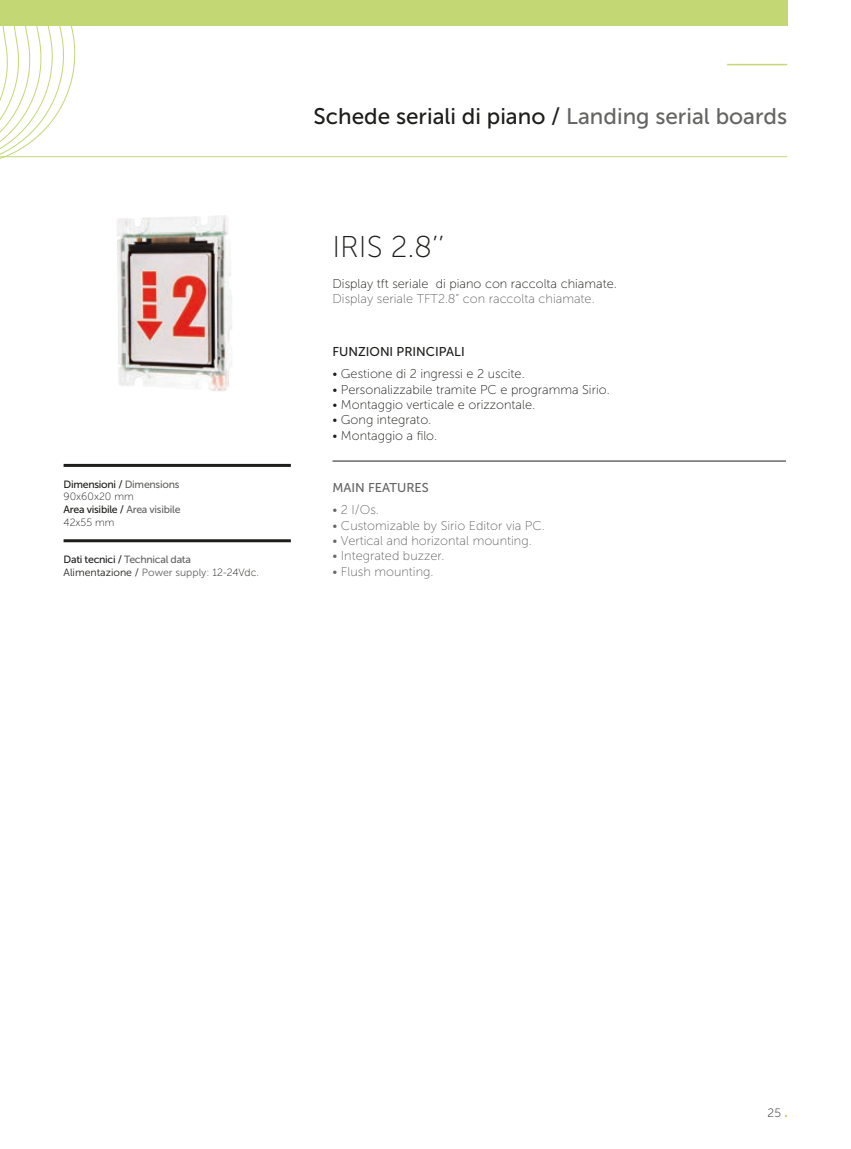
<style>
.page{position:relative;width:851px;height:1149px;background:#fff}
.page>*{position:absolute;margin:0;border:0;box-sizing:border-box;transform-origin:0 0}
.t1{font:30px "Museo Sans 100";color:#1d1d1b}
.t2{font:22.5px "Museo Sans 500";color:#1d1d1b}
.t3{font:12.75px "Museo Sans 100";color:#1d1d1b}
.t4{font:12.75px "Museo Sans 100";color:#646463}
.t5{font:12.75px "Museo Sans 500";color:#1d1d1b}
.t6{font:12.75px "Museo Sans 500";color:#646463}
.t7{font:12px "Museo Sans 100";color:#1d1d1b}
.t8{font:10.5px "Museo Sans 500";letter-spacing:-.025em;color:#1d1d1b}
.t9{font:10.5px "Museo Sans 300";color:#1d1d1b}
.t10{font:10.5px "Museo Sans 500";letter-spacing:-.025em;color:#646463}
.t11{font:10.5px "Museo Sans 100";color:#1d1d1b}
.s1{color:#646463}
.s2{color:#1d1d1b}
.s3{font-family:"Museo Sans 100"}
</style>
<div class="page">
<svg style="left:0;top:26px;width:81px;height:133px"></svg>
<hr style="left:727px;top:64px;width:60px;height:1px;background:#c3d774">
<hr style="left:0;top:156px;width:787px;height:1px;background:#c3d774">
<div style="left:0;top:0;width:787px;height:26px;background:#c3d774"></div>
<hr style="left:64px;top:464px;width:227px;height:3px;background:#1d1d1b">
<hr style="left:64px;top:539px;width:227px;height:3px;background:#1d1d1b">
<hr style="left:332px;top:460px;width:453px;height:1px;background:#1d1d1b">
<img style="left:117px;top:215px;width:115px;height:176px">
<p class="t8" style="left:64px;top:478px;width:117px">Dimensioni / <span class="s1">Dimensions</span></p>
<p class="t11" style="left:64px;top:491px;width:72px">90x60x20 mm</p>
<p class="t8" style="left:64px;top:503px;width:118px">Area visibile / <span class="s1">Area visibile</span></p>
<p class="t11" style="left:64px;top:516px;width:52px">42x55 mm</p>
<p class="t10" style="left:64px;top:553px;width:129px"><span class="s2">Dati tecnici /</span> Technical data</p>
<p class="t9" style="left:64px;top:566px;width:197px">Alimentazione / <span class="s1">Power supply</span><span class="s3">: 12-24Vdc.</span></p>
<h2 class="t2" style="left:313px;top:104px;width:475px">Schede seriali di piano / <span class="s1">Landing serial boards</span></h2>
<h1 class="t1" style="left:332px;top:231px;width:113px">IRIS 2.8’’</h1>
<p class="t3" style="left:332px;top:277px;width:286px">Display tft seriale di piano con raccolta chiamate.</p>
<p class="t4" style="left:332px;top:292px;width:264px">Display seriale TFT2.8” con raccolta chiamate.</p>
<p class="t5" style="left:332px;top:344px;width:134px">FUNZIONI PRINCIPALI</p>
<p class="t3" style="left:332px;top:367px;width:194px">• Gestione di 2 ingressi e 2 uscite.</p>
<p class="t3" style="left:332px;top:382px;width:279px">• Personalizzabile tramite PC e programma Sirio.</p>
<p class="t3" style="left:332px;top:398px;width:204px">• Montaggio verticale e orizzontale.</p>
<p class="t3" style="left:332px;top:413px;width:100px">• Gong integrato.</p>
<p class="t3" style="left:332px;top:428px;width:106px">• Montaggio a filo.</p>
<p class="t6" style="left:332px;top:480px;width:98px">MAIN FEATURES</p>
<p class="t4" style="left:332px;top:503px;width:48px">• 2 I/Os.</p>
<p class="t4" style="left:332px;top:518px;width:214px">• Customizable by Sirio Editor via PC.</p>
<p class="t4" style="left:332px;top:533px;width:201px">• Vertical and horizontal mounting.</p>
<p class="t4" style="left:332px;top:549px;width:113px">• Integrated buzzer.</p>
<p class="t4" style="left:332px;top:564px;width:102px">• Flush mounting.</p>
<p class="t7" style="left:767px;top:1106px;width:15px">25</p>
</div>
